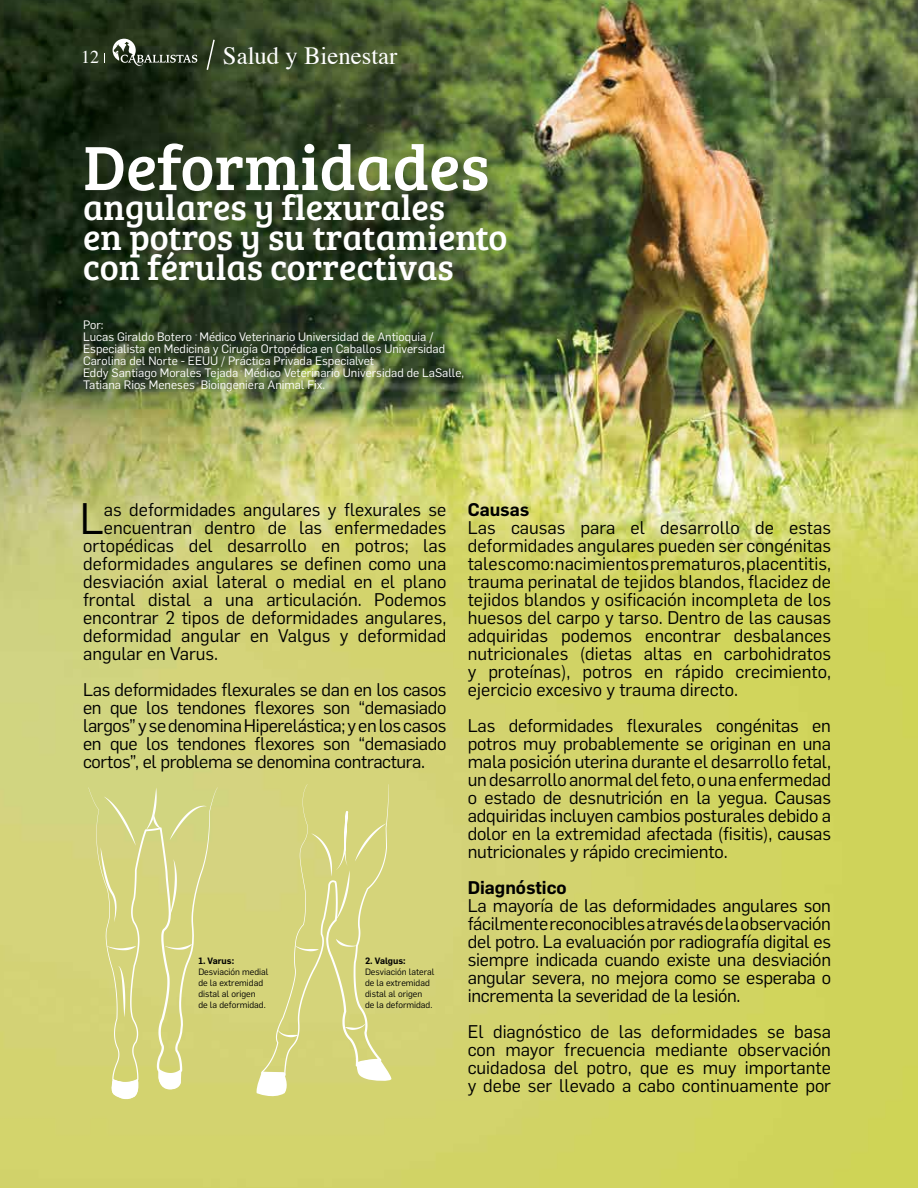
<style>
.page{position:relative;width:918px;height:1188px;background:#fff}
.page>*{position:absolute;margin:0;border:0;box-sizing:border-box;transform-origin:0 0}
.t1{font:64.5px "Bree Serif";color:#fff}
.t2{font:43.2px "Flama";color:#000}
.t3{font:36px/30px "Bree Serif";color:#fff}
.t4{font:24.75px "Times";color:#fff}
.t5{font:18px/18px "Flama";color:#000;text-align:justify}
.t6{font:600 18px "Flama";color:#000}
.t7{font:18px "Times";color:#fff}
.t8{font:12px/12px "Flama";color:#fff}
.t9{font:9px/10.8px "Flama";color:#000}
.t10{font:600 9px "Flama";color:#000}
</style>
<div class="page">
<img style="left:0;top:0;width:918px;height:1188px">
<svg style="left:88px;top:787px;width:130px;height:369px;background:#d6d680"></svg>
<svg style="left:256px;top:784px;width:135px;height:316px;background:#d7d683"></svg>
<svg style="left:113px;top:39px;width:84px;height:28px;background:#495442"></svg>
<svg style="left:207px;top:40px;width:8px;height:30px"></svg>
<p class="t7" style="left:81px;top:41px;width:20px">12</p>
<h3 class="t4" style="left:223px;top:32px;width:176px">Salud y Bienestar</h3>
<h1 class="t1" style="left:83px;top:121px;width:408px">Deformidades</h1>
<h3 class="t3" style="left:83px;top:191px;width:426px">angulares y flexurales<br>en potros y su tratamiento con férulas correctivas</h3>
<p class="t8" style="left:83px;top:318px;width:383px">Por:<br>Lucas Giraldo Botero <sup>-</sup> Médico Veterinario Universidad de Antioquia / Especialista en Medicina y Cirugía Ortopédica en Caballos Universidad Carolina del Norte - EEUU / Práctica Privada Especialvet<br>Eddy Santiago Morales Tejada <sup>-</sup> Médico Veterinario Universidad de LaSalle, Tatiana Rios Meneses <sup>-</sup> Bioingeniera Animal Fix.</p>
<h2 class="t2" style="left:80px;top:489px;width:26px">L</h2>
<p class="t5" style="left:104px;top:500px;width:344px">as deformidades angulares y flexurales se</p>
<p class="t5" style="left:104px;top:518px;width:344px">encuentran dentro de las enfermedades</p>
<p class="t5" style="left:83px;top:536px;width:365px">ortopédicas del desarrollo en potros; las</p>
<p class="t5" style="left:83px;top:554px;width:365px">deformidades angulares se definen como una</p>
<p class="t5" style="left:83px;top:572px;width:365px">desviación axial lateral o medial en el plano</p>
<p class="t5" style="left:83px;top:590px;width:365px">frontal distal a una articulación. Podemos</p>
<p class="t5" style="left:83px;top:608px;width:365px">encontrar 2 tipos de deformidades angulares,</p>
<p class="t5" style="left:83px;top:626px;width:365px">deformidad angular en Valgus y deformidad</p>
<p class="t5" style="left:83px;top:644px;width:137px">angular en Varus.</p>
<p class="t5" style="left:83px;top:680px;width:365px">Las deformidades flexurales se dan en los casos en que los tendones flexores son “demasiado largos” y se denomina Hiperelástica; y en los casos en que los tendones flexores son “demasiado cortos”, el problema se denomina contractura.</p>
<p class="t10" style="left:198px;top:955px;width:37px">1. Varus:</p>
<p class="t9" style="left:198px;top:966px;width:72px">Desviación medial de la extremidad distal al origen<br>de la deformidad.</p>
<p class="t10" style="left:365px;top:955px;width:42px">2. Valgus:</p>
<p class="t9" style="left:365px;top:966px;width:71px">Desviación lateral de la extremidad distal al origen<br>de la deformidad.</p>
<p class="t6" style="left:468px;top:497px;width:63px">Causas</p>
<p class="t5" style="left:468px;top:518px;width:365px">Las causas para el desarrollo de estas deformidades angulares pueden ser congénitas tales como: nacimientos prematuros, placentitis, trauma perinatal de tejidos blandos, flacidez de tejidos blandos y osificación incompleta de los huesos del carpo y tarso. Dentro de las causas adquiridas podemos encontrar desbalances nutricionales (dietas altas en carbohidratos y proteínas), potros en rápido crecimiento, ejercicio excesivo y trauma directo.</p>
<p class="t5" style="left:468px;top:716px;width:365px">Las deformidades flexurales congénitas en potros muy probablemente se originan en una mala posición uterina durante el desarrollo fetal, un desarrollo anormal del feto, o una enfermedad o estado de desnutrición en la yegua. Causas adquiridas incluyen cambios posturales debido a dolor en la extremidad afectada (fisitis), causas nutricionales y rápido crecimiento.</p>
<p class="t6" style="left:468px;top:875px;width:100px">Diagnóstico</p>
<p class="t5" style="left:468px;top:896px;width:365px">La mayoría de las deformidades angulares son fácilmente reconocibles a través de la observación del potro. La evaluación por radiografía digital es siempre indicada cuando existe una desviación angular severa, no mejora como se esperaba o incrementa la severidad de la lesión.</p>
<p class="t5" style="left:468px;top:1022px;width:365px">El diagnóstico de las deformidades se basa con mayor frecuencia mediante observación cuidadosa del potro, que es muy importante y debe ser llevado a cabo continuamente por</p>
</div>
